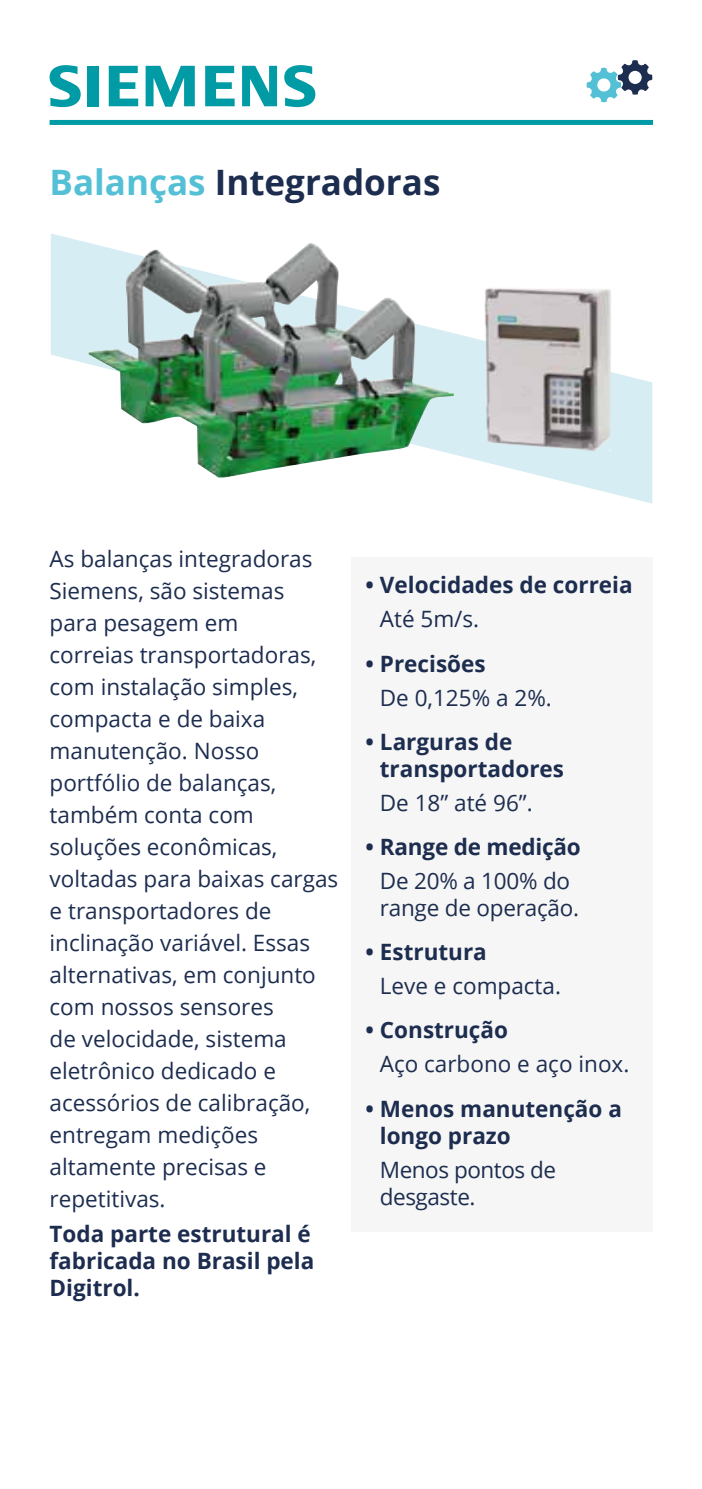
<style>
.page{position:relative;width:702px;height:1489px;background:#fff}
.page>*{position:absolute;margin:0;border:0;box-sizing:border-box;transform-origin:0 0}
.t1{font:700 35px "Open Sans";color:#1d2d4f}
.t2{font:22.5px/32px "Open Sans";color:#1d2d4f}
.t3{font:700 22.5px/27px "Open Sans";color:#1d2d4f}
.t4{font:22.5px/27px "Open Sans";letter-spacing:-.02em;color:#1d2d4f}
.s1{color:#54c0d5}
</style>
<div class="page">
<svg style="left:51px;top:233px;width:601px;height:270px"></svg>
<div style="left:351px;top:556px;width:301px;height:675px;background:#f6f6f6"></div>
<svg style="left:50px;top:65px;width:31px;height:42px"></svg>
<div style="left:87px;top:66px;width:11px;height:40px;background:#009ba4"></div>
<svg style="left:109px;top:66px;width:29px;height:40px"></svg>
<svg style="left:146px;top:66px;width:49px;height:41px"></svg>
<svg style="left:205px;top:66px;width:30px;height:40px"></svg>
<svg style="left:242px;top:66px;width:35px;height:40px"></svg>
<svg style="left:284px;top:65px;width:31px;height:42px"></svg>
<img style="left:89px;top:243px;width:364px;height:234px">
<img style="left:481px;top:285px;width:130px;height:167px">
<div style="left:50px;top:120px;width:603px;height:5px;background:#009ba4"></div>
<svg style="left:586px;top:60px;width:66px;height:42px"></svg>
<h1 class="t1" style="left:50px;top:157px;width:392px"><span class="s1">Balanças</span> Integradoras</h1>
<p class="t2" style="left:50px;top:542px;width:290px">As balanças integradoras<br>Siemens, são sistemas<br>para pesagem em<br>correias transportadoras, com instalação simples, compacta e de baixa manutenção. Nosso portfólio de balanças, também conta com soluções econômicas, voltadas para baixas cargas e transportadores de inclinação variável. Essas alternativas, em conjunto com nossos sensores<br>de velocidade, sistema eletrônico dedicado e acessórios de calibração, entregam medições altamente precisas e repetitivas.</p>
<p class="t3" style="left:50px;top:1219px;width:266px">Toda parte estrutural é fabricada no Brasil pela<br>Digitrol.</p>
<p class="t3" style="left:365px;top:571px;width:268px">• Velocidades de correia</p>
<p class="t2" style="left:380px;top:602px;width:101px">Até 5m/s.</p>
<p class="t3" style="left:365px;top:649px;width:121px">• Precisões</p>
<p class="t2" style="left:380px;top:680px;width:173px">De 0,125% a 2%.</p>
<p class="t3" style="left:380px;top:727px;width:186px;text-indent:-14px">• Larguras de transportadores</p>
<p class="t2" style="left:380px;top:786px;width:154px">De 18” até 96”.</p>
<p class="t3" style="left:365px;top:832px;width:216px">• Range de medição</p>
<p class="t2" style="left:380px;top:866px;width:201px;line-height:27px">De 20% a 100% do range de operação.</p>
<p class="t3" style="left:365px;top:937px;width:123px">• Estrutura</p>
<p class="t2" style="left:380px;top:969px;width:183px">Leve e compacta.</p>
<p class="t3" style="left:365px;top:1016px;width:144px">• Construção</p>
<p class="t2" style="left:380px;top:1047px;width:251px">Aço carbono e aço inox.</p>
<p class="t3" style="left:380px;top:1094px;width:244px;text-indent:-14px">• Menos manutenção a longo prazo</p>
<p class="t4" style="left:380px;top:1155px;width:178px">Menos pontos de desgaste.</p>
</div>
